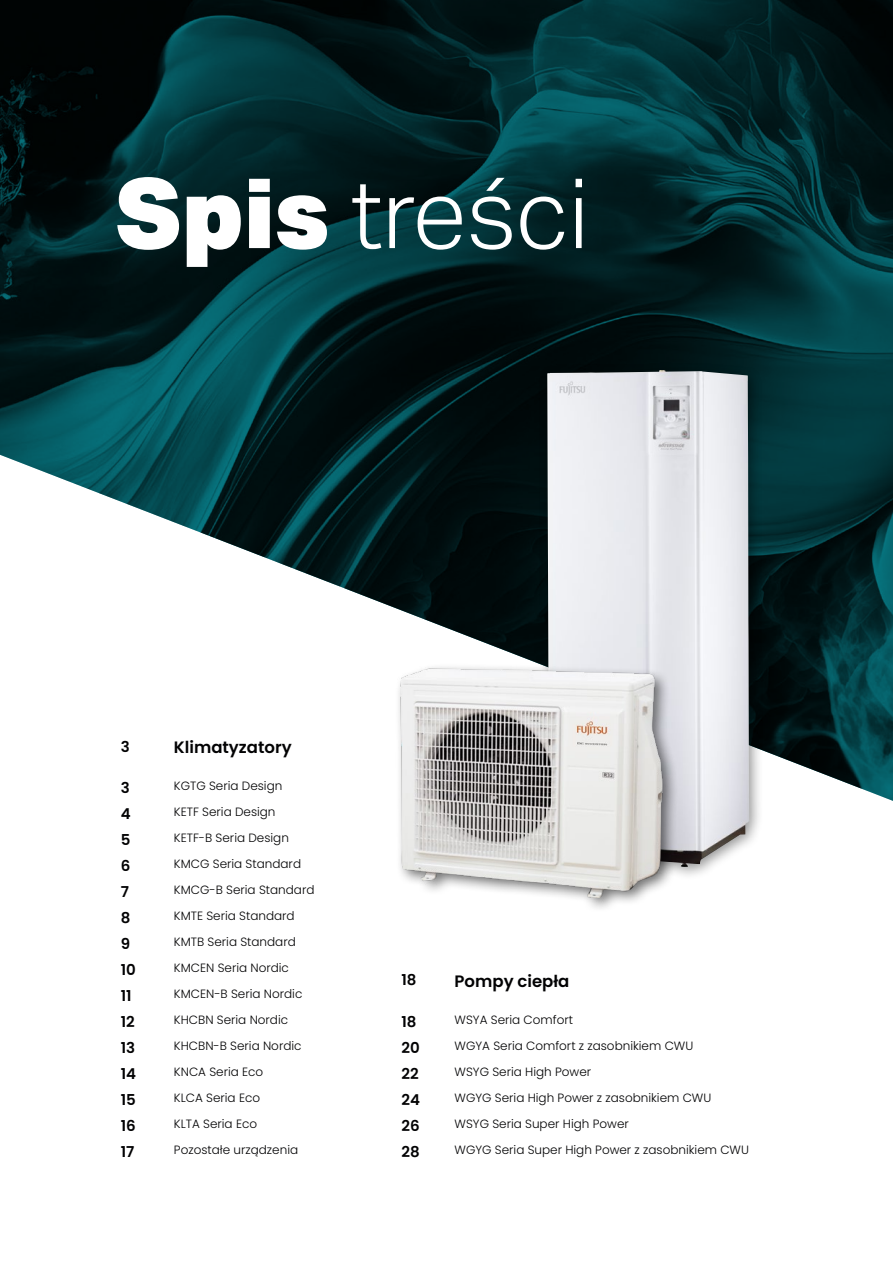
<style>
.page{position:relative;width:893px;height:1263px;background:#fff}
.page>*{position:absolute;margin:0;border:0;box-sizing:border-box;transform-origin:0 0}
.t1{font:300 97.05px "Aktiv Grotesk";color:#fff}
.t2{font:600 16.5px "Poppins";color:#020203}
.t3{font:600 15px "Poppins";color:#020203}
.t4{font:300 12px "Poppins";color:#020203}
.s1{font-weight:900}
</style>
<div class="page">
<img style="left:0;top:0;width:893px;height:801px">
<div style="left:538px;top:360px;width:226px;height:521px;background:#000;opacity:.43"></div>
<img style="left:547px;top:370px;width:202px;height:497px">
<img style="left:381px;top:656px;width:314px;height:253px">
<h1 class="t1" style="left:115px;top:158px;width:475px"><span class="s1">Spis</span> treści</h1>
<p class="t3" style="left:121px;top:737px;width:10px">3</p>
<h2 class="t2" style="left:174px;top:738px;width:119px">Klimatyzatory</h2>
<p class="t3" style="left:121px;top:779px;width:10px">3</p>
<p class="t4" style="left:174px;top:779px;width:110px">KGTG Seria Design</p>
<p class="t3" style="left:121px;top:805px;width:11px">4</p>
<p class="t4" style="left:174px;top:805px;width:103px">KETF Seria Design</p>
<p class="t3" style="left:121px;top:831px;width:11px">5</p>
<p class="t4" style="left:174px;top:831px;width:116px">KETF-B Seria Design</p>
<p class="t3" style="left:121px;top:857px;width:11px">6</p>
<p class="t4" style="left:174px;top:857px;width:129px">KMCG Seria Standard</p>
<p class="t3" style="left:121px;top:883px;width:10px">7</p>
<p class="t4" style="left:174px;top:883px;width:142px">KMCG-B Seria Standard</p>
<p class="t3" style="left:121px;top:909px;width:11px">8</p>
<p class="t4" style="left:174px;top:909px;width:122px">KMTE Seria Standard</p>
<p class="t3" style="left:121px;top:935px;width:11px">9</p>
<p class="t4" style="left:174px;top:935px;width:123px">KMTB Seria Standard</p>
<p class="t3" style="left:121px;top:961px;width:17px">10</p>
<p class="t4" style="left:174px;top:961px;width:117px">KMCEN Seria Nordic</p>
<p class="t3" style="left:121px;top:987px;width:12px">11</p>
<p class="t4" style="left:174px;top:987px;width:130px">KMCEN-B Seria Nordic</p>
<p class="t3" style="left:121px;top:1013px;width:16px">12</p>
<p class="t4" style="left:174px;top:1013px;width:116px">KHCBN Seria Nordic</p>
<p class="t3" style="left:121px;top:1039px;width:16px">13</p>
<p class="t4" style="left:174px;top:1039px;width:129px">KHCBN-B Seria Nordic</p>
<p class="t3" style="left:121px;top:1065px;width:17px">14</p>
<p class="t4" style="left:174px;top:1065px;width:91px">KNCA Seria Eco</p>
<p class="t3" style="left:121px;top:1091px;width:17px">15</p>
<p class="t4" style="left:174px;top:1091px;width:88px">KLCA Seria Eco</p>
<p class="t3" style="left:121px;top:1117px;width:17px">16</p>
<p class="t4" style="left:174px;top:1117px;width:85px">KLTA Seria Eco</p>
<p class="t3" style="left:121px;top:1143px;width:15px">17</p>
<p class="t4" style="left:174px;top:1143px;width:126px">Pozostałe urządzenia</p>
<p class="t3" style="left:401px;top:971px;width:17px">18</p>
<h2 class="t2" style="left:455px;top:971px;width:116px">Pompy ciepła</h2>
<p class="t3" style="left:401px;top:1013px;width:17px">18</p>
<p class="t4" style="left:455px;top:1013px;width:120px">WSYA Seria Comfort</p>
<p class="t3" style="left:401px;top:1039px;width:20px">20</p>
<p class="t4" style="left:455px;top:1039px;width:240px">WGYA Seria Comfort z zasobnikiem CWU</p>
<p class="t3" style="left:401px;top:1065px;width:19px">22</p>
<p class="t4" style="left:455px;top:1065px;width:138px">WSYG Seria High Power</p>
<p class="t3" style="left:401px;top:1091px;width:20px">24</p>
<p class="t4" style="left:455px;top:1091px;width:258px">WGYG Seria High Power z zasobnikiem CWU</p>
<p class="t3" style="left:401px;top:1117px;width:20px">26</p>
<p class="t4" style="left:455px;top:1117px;width:176px">WSYG Seria Super High Power</p>
<p class="t3" style="left:401px;top:1143px;width:20px">28</p>
<p class="t4" style="left:455px;top:1143px;width:296px">WGYG Seria Super High Power z zasobnikiem CWU</p>
</div>
